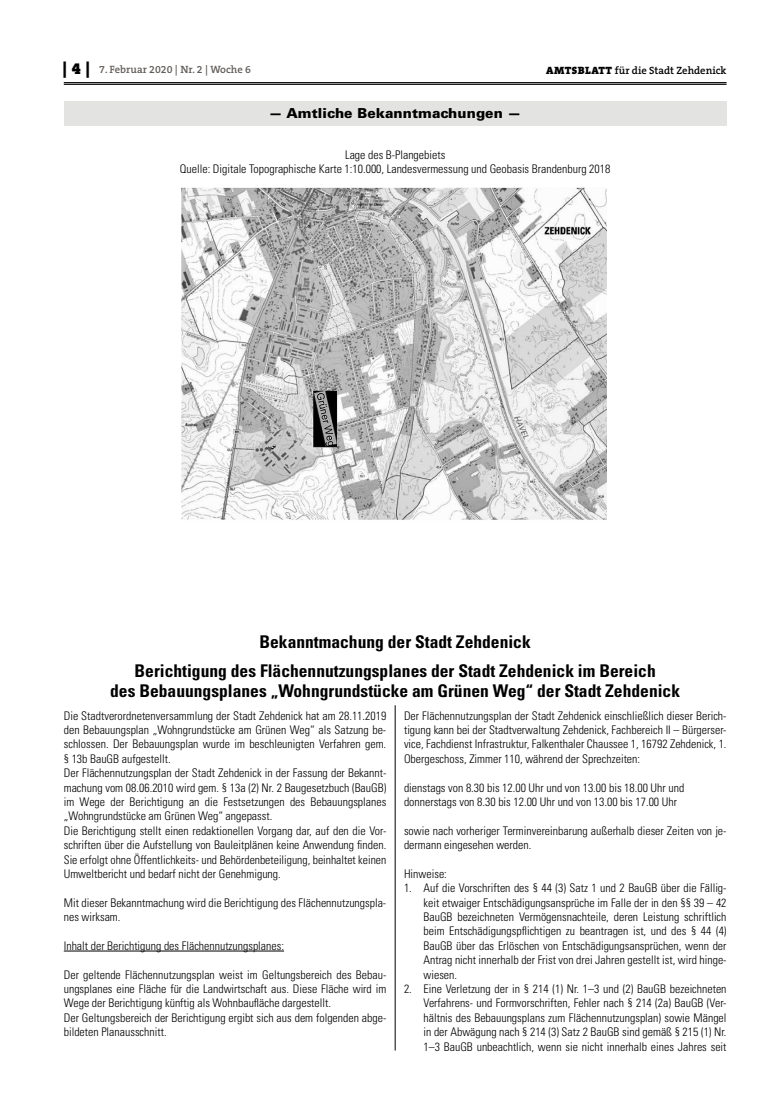
<style>
.page{position:relative;width:762px;height:1117px;background:#fff}
.page>*{position:absolute;margin:0;border:0;box-sizing:border-box;transform-origin:0 0}
.t1{font:700 condensed 17.5px/28.8px "Univers";color:#000;text-align:center}
.t2{font:900 13.75px "Univers";letter-spacing:.005em;color:#000}
.t3{font:300 condensed 11.88px/14.4px "Univers";color:#000}
.t4{font:600 10.62px "The Serif B W6";color:#000}
.t5{font:600 10.62px "The Serif B W6";color:#615c58}
.s1{font-family:"The Serif B W9";font-weight:900;font-size:16.25px;color:#000}
.s2{font-family:"The Serif B W9";font-weight:900}
</style>
<div class="page">
<hr style="left:64px;top:82px;width:662px;height:1px;background:#000">
<hr style="left:64px;top:84px;width:662px;height:1px;background:#000">
<div style="left:64px;top:101px;width:662px;height:25px;background:#e3e3e2"></div>
<hr style="left:64px;top:950px;width:220px;height:1px;background:#000">
<hr style="left:395px;top:705px;width:1px;height:345px;background:#000">
<img style="left:182px;top:187px;width:425px;height:333px">
<p class="t5" style="left:63px;top:63px;width:190px"><span class="s1">| 4 |</span> 7. Februar 2020 | Nr. 2 | Woche 6</p>
<p class="t4" style="left:546px;top:63px;width:182px"><span class="s2">AMTSBLATT</span> für die Stadt Zehdenick</p>
<p class="t2" style="left:269px;top:104px;width:254px">— Amtliche Bekanntmachungen —</p>
<p class="t3" style="left:180px;top:147px;width:432px;text-align:center">Lage des B-Plangebiets<br>Quelle: Digitale Topographische Karte 1:10.000, Landesvermessung und Geobasis Brandenburg 2018</p>
<h1 class="t1" style="left:135px;top:627px;width:523px">Bekanntmachung der Stadt Zehdenick<br>Berichtigung des Flächennutzungsplanes der Stadt Zehdenick im Bereich</h1>
<h1 class="t1" style="left:110px;top:675px;width:571px">des Bebauungsplanes „Wohngrundstücke am Grünen Weg“ der Stadt Zehdenick</h1>
<p class="t3" style="left:64px;top:708px;width:324px">Die Stadtverordnetenversammlung der Stadt Zehdenick hat am 28.11.2019 den Bebauungsplan „Wohngrundstücke am Grünen Weg“ als Satzung be&shy;schlossen. Der Bebauungsplan wurde im beschleunigten Verfahren gem. § 13b BauGB aufgestellt.<br>Der Flächennutzungsplan der Stadt Zehdenick in der Fassung der Bekannt&shy;machung vom 08.06.2010 wird gem. § 13a (2) Nr. 2 Baugesetzbuch (BauGB) im Wege der Berichtigung an die Festsetzungen des Bebauungsplanes „Wohngrundstücke am Grünen Weg“ angepasst.<br>Die Berichtigung stellt einen redaktionellen Vorgang dar, auf den die Vor&shy;schriften über die Aufstellung von Bauleitplänen keine Anwendung finden.<br>Sie erfolgt ohne Öffentlichkeits- und Behördenbeteiligung, beinhaltet keinen Umweltbericht und bedarf nicht der Genehmigung.</p>
<p class="t3" style="left:64px;top:895px;width:324px">Mit dieser Bekanntmachung wird die Berichtigung des Flächennutzungspla&shy;nes wirksam.</p>
<p class="t3" style="left:64px;top:938px;width:222px">Inhalt der Berichtigung des Flächennutzungsplanes:</p>
<p class="t3" style="left:64px;top:967px;width:324px">Der geltende Flächennutzungsplan weist im Geltungsbereich des Bebau&shy;ungsplanes eine Fläche für die Landwirtschaft aus. Diese Fläche wird im Wege der Berichtigung künftig als Wohnbaufläche dargestellt.<br>Der Geltungsbereich der Berichtigung ergibt sich aus dem folgenden abge&shy;bildeten Planausschnitt.</p>
<p class="t3" style="left:404px;top:708px;width:324px;text-align:justify">Der Flächennutzungsplan der Stadt Zehdenick einschließlich dieser Berich&shy;tigung kann bei der Stadtverwaltung Zehdenick, Fachbereich II – Bürgerser&shy;vice, Fachdienst Infrastruktur, Falkenthaler Chaussee 1, 16792 Zehdenick, 1.<br>Obergeschoss, Zimmer 110, während der Sprechzeiten:</p>
<p class="t3" style="left:404px;top:780px;width:282px">dienstags von 8.30 bis 12.00 Uhr und von 13.00 bis 18.00 Uhr und donnerstags von 8.30 bis 12.00 Uhr und von 13.00 bis 17.00 Uhr</p>
<p class="t3" style="left:404px;top:823px;width:324px">sowie nach vorheriger Terminvereinbarung außerhalb dieser Zeiten von je&shy;dermann eingesehen werden.</p>
<p class="t3" style="left:404px;top:866px;width:44px">Hinweise:</p>
<p class="t3" style="left:423px;top:880px;width:304px;text-align:justify;text-indent:-19px">1. Auf die Vorschriften des § 44 (3) Satz 1 und 2 BauGB über die Fällig&shy;keit etwaiger Entschädigungsansprüche im Falle der in den §§ 39 – 42<br>BauGB bezeichneten Vermögensnachteile, deren Leistung schriftlich beim Entschädigungspflichtigen zu beantragen ist, und des § 44 (4)<br>BauGB über das Erlöschen von Entschädigungsansprüchen, wenn der Antrag nicht innerhalb der Frist von drei Jahren gestellt ist, wird hinge&shy;wiesen.</p>
<p class="t3" style="left:423px;top:981px;width:304px;text-align:justify;text-indent:-19px">2. Eine Verletzung der in § 214 (1) Nr. 1–3 und (2) BauGB bezeichneten Verfahrens- und Formvorschriften, Fehler nach § 214 (2a) BauGB (Ver&shy;hältnis des Bebauungsplans zum Flächennutzungsplan) sowie Mängel in der Abwägung nach § 214 (3) Satz 2 BauGB sind gemäß § 215 (1) Nr.<br>1–3 BauGB unbeachtlich, wenn sie nicht innerhalb eines Jahres seit</p>
</div>
